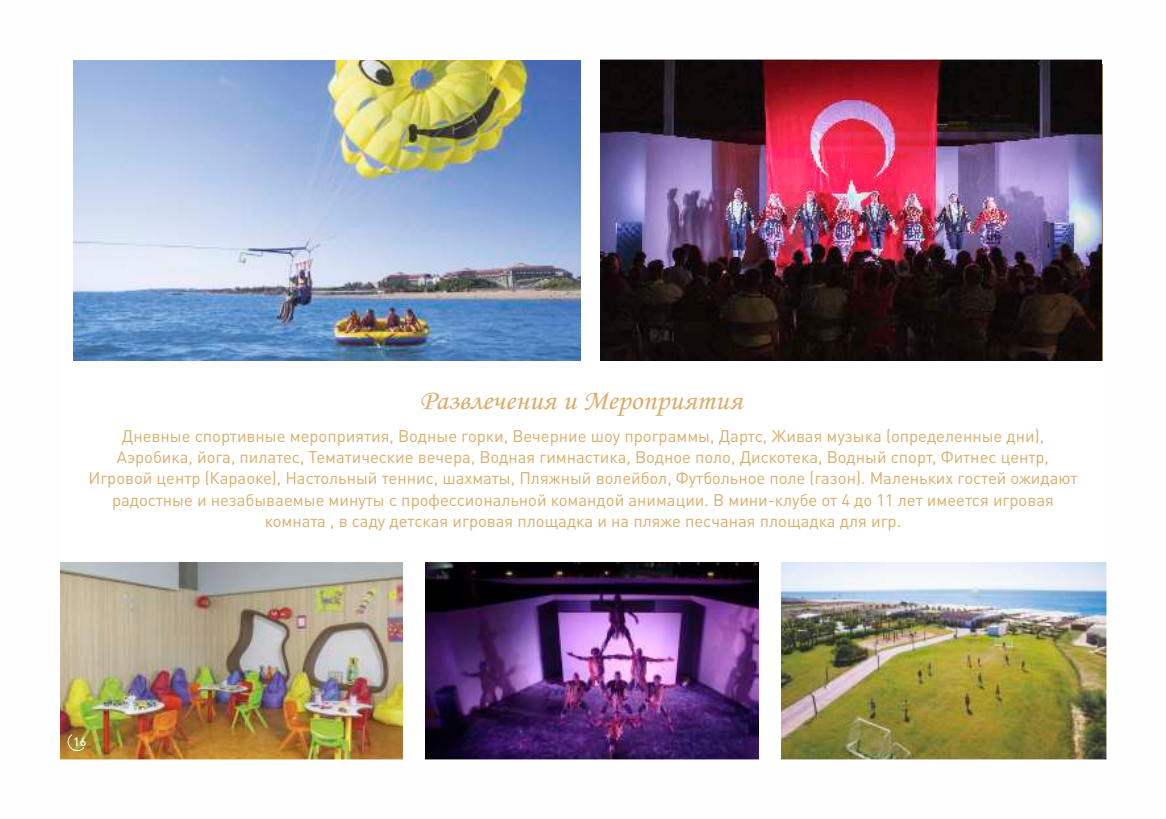
<style>
.page{position:relative;width:1166px;height:819px;background:#fff}
.page>*{position:absolute;margin:0;border:0;box-sizing:border-box;transform-origin:0 0}
.t1{font:28px "Monotype Corsiva";color:#daad6a;scale:1.06 1}
.t2{font:16.62px/21.2px "DIN Pro";color:#daad6a;text-align:center}
.t3{font:500 11.9px "DIN Pro";color:#fefefe;scale:1.05 1}
</style>
<div class="page">
<img style="left:60px;top:59px;width:1047px;height:701px">
<svg style="left:67px;top:733px;width:18px;height:18px"></svg>
<h1 class="t1" style="left:419px;top:389px;width:306px">Развлечения и Мероприятия</h1>
<p class="t2" style="left:88px;top:426px;width:990px">Дневные спортивные мероприятия, Водные горки, Вечерние шоу программы, Дартс, Живая музыка (определенные дни), Аэробика, йога, пилатес, Тематические вечера, Водная гимнастика, Водное поло, Дискотека, Водный спорт, Фитнес центр, Игровой центр (Караоке), Настольный теннис, шахматы, Пляжный волейбол, Футбольное поле (газон). Маленьких гостей ожидают радостные и незабываемые минуты с профессиональной командой анимации. В мини-клубе от 4 до 11 лет имеется игровая комната , в саду детская игровая площадка и на пляже песчаная площадка для игр.</p>
<p class="t3" style="left:73px;top:737px;width:14px">16</p>
</div>
